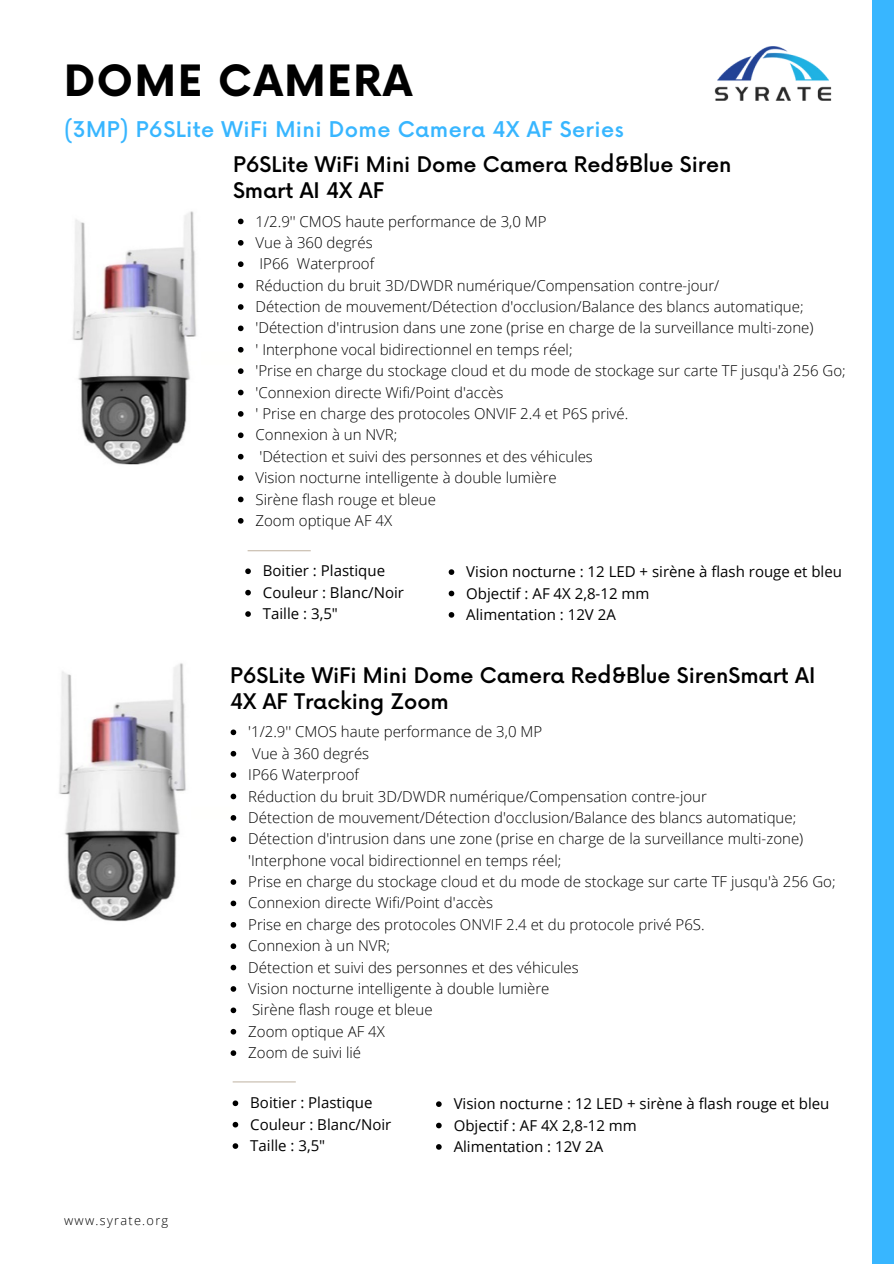
<style>
.page{position:relative;width:894px;height:1264px;background:#fff}
.page>*{position:absolute;margin:0;border:0;box-sizing:border-box;transform-origin:0 0}
.t1{font:700 42px "Now";letter-spacing:.04em;color:#000}
.t2{font:500 21.15px "Now";letter-spacing:.02em;color:#38b6ff}
.t3{font:500 21px/25.8px "Now";color:#000}
.t4{font:300 15px/21.3px "Open Sans";color:#000}
.t5{font:15px "Open Sans";color:#000}
.t6{font:300 12.75px "Open Sans";letter-spacing:.1em;color:#000}
</style>
<div class="page">
<div style="left:872px;top:0;width:21px;height:1263px;background:#38b6ff"></div>
<img style="left:72px;top:211px;width:170px;height:254px">
<hr style="left:247px;top:550px;width:63px;height:1px;background:#c6baab">
<svg style="left:238px;top:219px;width:5px;height:5px"></svg>
<svg style="left:238px;top:240px;width:5px;height:6px"></svg>
<svg style="left:238px;top:261px;width:5px;height:6px"></svg>
<svg style="left:238px;top:283px;width:5px;height:5px"></svg>
<svg style="left:238px;top:304px;width:5px;height:6px"></svg>
<svg style="left:238px;top:325px;width:5px;height:6px"></svg>
<svg style="left:238px;top:347px;width:5px;height:5px"></svg>
<svg style="left:238px;top:368px;width:5px;height:6px"></svg>
<svg style="left:238px;top:390px;width:5px;height:5px"></svg>
<svg style="left:238px;top:411px;width:5px;height:6px"></svg>
<svg style="left:238px;top:432px;width:5px;height:6px"></svg>
<svg style="left:238px;top:454px;width:5px;height:5px"></svg>
<svg style="left:238px;top:475px;width:5px;height:6px"></svg>
<svg style="left:238px;top:496px;width:5px;height:6px"></svg>
<svg style="left:238px;top:518px;width:5px;height:5px"></svg>
<svg style="left:245px;top:568px;width:6px;height:6px"></svg>
<svg style="left:245px;top:590px;width:6px;height:5px"></svg>
<svg style="left:245px;top:611px;width:6px;height:6px"></svg>
<img style="left:59px;top:663px;width:174px;height:265px">
<hr style="left:232px;top:1081px;width:64px;height:1px;background:#c6baab">
<svg style="left:230px;top:729px;width:6px;height:6px"></svg>
<svg style="left:230px;top:751px;width:6px;height:5px"></svg>
<svg style="left:230px;top:772px;width:6px;height:6px"></svg>
<svg style="left:230px;top:793px;width:6px;height:6px"></svg>
<svg style="left:230px;top:815px;width:6px;height:5px"></svg>
<svg style="left:230px;top:836px;width:6px;height:6px"></svg>
<svg style="left:230px;top:879px;width:6px;height:5px"></svg>
<svg style="left:230px;top:900px;width:6px;height:6px"></svg>
<svg style="left:230px;top:922px;width:6px;height:5px"></svg>
<svg style="left:230px;top:943px;width:6px;height:6px"></svg>
<svg style="left:230px;top:964px;width:6px;height:6px"></svg>
<svg style="left:230px;top:986px;width:6px;height:5px"></svg>
<svg style="left:230px;top:1007px;width:6px;height:6px"></svg>
<svg style="left:230px;top:1028px;width:6px;height:6px"></svg>
<svg style="left:230px;top:1050px;width:6px;height:5px"></svg>
<img style="left:714px;top:46px;width:118px;height:55px">
<svg style="left:448px;top:569px;width:6px;height:6px"></svg>
<svg style="left:448px;top:590px;width:6px;height:6px"></svg>
<svg style="left:448px;top:612px;width:6px;height:5px"></svg>
<svg style="left:232px;top:1100px;width:6px;height:6px"></svg>
<svg style="left:232px;top:1121px;width:6px;height:6px"></svg>
<svg style="left:232px;top:1143px;width:6px;height:5px"></svg>
<svg style="left:436px;top:1101px;width:5px;height:5px"></svg>
<svg style="left:436px;top:1122px;width:5px;height:6px"></svg>
<svg style="left:436px;top:1144px;width:5px;height:5px"></svg>
<p class="t1" style="left:64px;top:58px;width:350px">DOME CAMERA</p>
<p class="t2" style="left:64px;top:118px;width:561px">(3MP) P6SLite WiFi Mini Dome Camera 4X AF Series</p>
<h2 class="t3" style="left:233px;top:153px;width:500px">P6SLite WiFi Mini Dome Camera Red&amp;Blue Siren<br>Smart AI 4X AF</h2>
<p class="t4" style="left:255px;top:210px;width:292px">1/2.9'' CMOS haute performance de 3,0 MP</p>
<h2 class="t4" style="left:255px;top:231px;width:119px">Vue à 360 degrés</h2>
<p class="t4" style="left:259px;top:253px;width:116px">IP66 Waterproof</p>
<p class="t4" style="left:255px;top:274px;width:465px">Réduction du bruit 3D/DWDR numérique/Compensation contre-jour/</p>
<p class="t4" style="left:255px;top:295px;width:549px">Détection de mouvement/Détection d'occlusion/Balance des blancs automatique;</p>
<p class="t4" style="left:255px;top:317px;width:559px">'Détection d'intrusion dans une zone (prise en charge de la surveillance multi-zone)</p>
<p class="t4" style="left:255px;top:338px;width:318px">' Interphone vocal bidirectionnel en temps réel;</p>
<p class="t4" style="left:255px;top:360px;width:591px">'Prise en charge du stockage cloud et du mode de stockage sur carte TF jusqu'à 256 Go;</p>
<p class="t4" style="left:255px;top:381px;width:249px">'Connexion directe Wifi/Point d'accès</p>
<p class="t4" style="left:255px;top:402px;width:374px">' Prise en charge des protocoles ONVIF 2.4 et P6S privé.</p>
<p class="t4" style="left:255px;top:424px;width:143px">Connexion à un NVR;</p>
<p class="t4" style="left:259px;top:445px;width:335px">'Détection et suivi des personnes et des véhicules</p>
<p class="t4" style="left:255px;top:466px;width:303px">Vision nocturne intelligente à double lumière</p>
<p class="t4" style="left:255px;top:488px;width:182px">Sirène flash rouge et bleue</p>
<p class="t4" style="left:255px;top:509px;width:138px">Zoom optique AF 4X</p>
<p class="t5" style="left:263px;top:560px;width:124px">Boitier : Plastique</p>
<p class="t5" style="left:263px;top:581px;width:142px">Couleur : Blanc/Noir</p>
<p class="t5" style="left:263px;top:603px;width:77px">Taille : 3,5"</p>
<p class="t5" style="left:466px;top:561px;width:377px">Vision nocturne : 12 LED + sirène à flash rouge et bleu</p>
<p class="t5" style="left:466px;top:582px;width:184px">Objectif : AF 4X 2,8-12 mm</p>
<p class="t5" style="left:466px;top:604px;width:151px">Alimentation : 12V 2A</p>
<p class="t3" style="left:230px;top:663px;width:586px">P6SLite WiFi Mini Dome Camera Red&amp;Blue SirenSmart AI<br>4X AF Tracking Zoom</p>
<p class="t4" style="left:248px;top:721px;width:295px">'1/2.9'' CMOS haute performance de 3,0 MP</p>
<p class="t4" style="left:252px;top:742px;width:119px">Vue à 360 degrés</p>
<h2 class="t4" style="left:248px;top:763px;width:112px">IP66 Waterproof</h2>
<p class="t4" style="left:248px;top:785px;width:460px">Réduction du bruit 3D/DWDR numérique/Compensation contre-jour</p>
<p class="t4" style="left:248px;top:806px;width:549px">Détection de mouvement/Détection d'occlusion/Balance des blancs automatique;</p>
<p class="t4" style="left:248px;top:827px;width:556px">Détection d'intrusion dans une zone (prise en charge de la surveillance multi-zone) 'Interphone vocal bidirectionnel en temps réel;</p>
<p class="t4" style="left:248px;top:870px;width:588px">Prise en charge du stockage cloud et du mode de stockage sur carte TF jusqu'à 256 Go;</p>
<p class="t4" style="left:248px;top:892px;width:246px">Connexion directe Wifi/Point d'accès</p>
<p class="t4" style="left:248px;top:913px;width:458px">Prise en charge des protocoles ONVIF 2.4 et du protocole privé P6S.</p>
<p class="t4" style="left:248px;top:934px;width:143px">Connexion à un NVR;</p>
<p class="t4" style="left:248px;top:956px;width:332px">Détection et suivi des personnes et des véhicules</p>
<p class="t4" style="left:248px;top:977px;width:303px">Vision nocturne intelligente à double lumière</p>
<p class="t4" style="left:252px;top:998px;width:182px">Sirène flash rouge et bleue</p>
<p class="t4" style="left:248px;top:1020px;width:138px">Zoom optique AF 4X</p>
<p class="t4" style="left:248px;top:1041px;width:114px">Zoom de suivi lié</p>
<p class="t6" style="left:64px;top:1211px;width:106px">www.syrate.org</p>
<p class="t5" style="left:250px;top:1092px;width:124px">Boitier : Plastique</p>
<p class="t5" style="left:250px;top:1113px;width:142px">Couleur : Blanc/Noir</p>
<p class="t5" style="left:250px;top:1135px;width:77px">Taille : 3,5"</p>
<p class="t5" style="left:453px;top:1093px;width:377px">Vision nocturne : 12 LED + sirène à flash rouge et bleu</p>
<p class="t5" style="left:453px;top:1114px;width:184px">Objectif : AF 4X 2,8-12 mm</p>
<p class="t5" style="left:453px;top:1135px;width:151px">Alimentation : 12V 2A</p>
</div>
